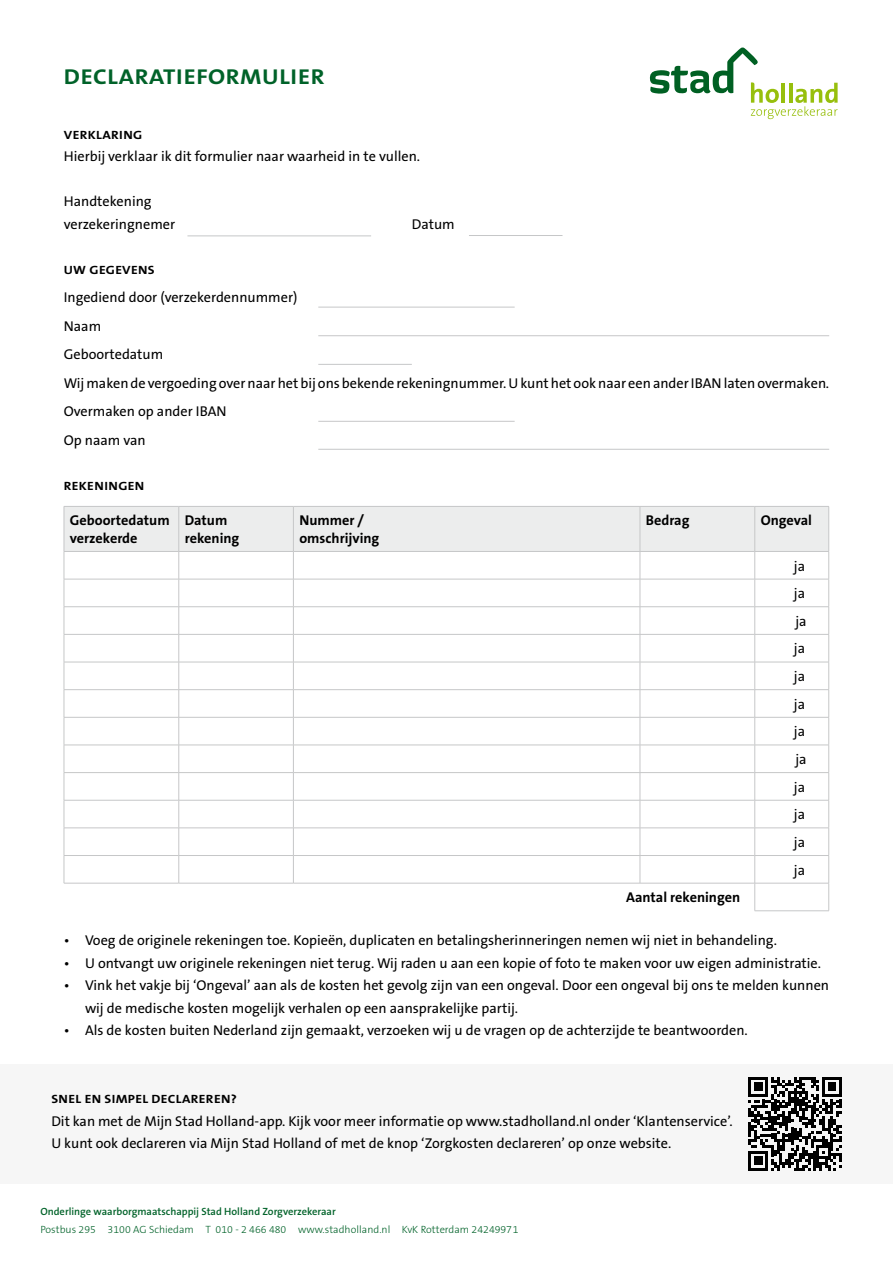
<style>
.page{position:relative;width:893px;height:1263px;background:#fff}
.page>*{position:absolute;margin:0;border:0;box-sizing:border-box;transform-origin:0 0}
.t1{font:700 21.6px "The Sans B W7";letter-spacing:.025em;color:#006229;scale:1.13 1}
.t2{font:14.25px/27.6px "The Sans B W5 Plain";color:#000}
.t3{font:700 14.25px/18px "The Sans B W7";color:#000}
.t4{font:700 12px "The Sans B W7";letter-spacing:.025em;color:#000;scale:1.12 1}
.t5{font:300 10.5px "The Sans B W3";letter-spacing:.005em;color:#006229}
.t6{font:600 10.5px "The Sans B W6";color:#006229}
</style>
<div class="page">
<svg style="left:650px;top:48px;width:188px;height:71px"></svg>
<div style="left:0;top:1064px;width:893px;height:119px;background:#f6f6f6"></div>
<svg style="left:748px;top:1077px;width:94px;height:93px"></svg>
<svg style="left:64px;top:507px;width:765px;height:403px"></svg>
<hr style="left:755px;top:910px;width:74px;height:1px;background:#c6c7c8">
<hr style="left:64px;top:506px;width:115px;height:1px;background:#c6c7c8">
<hr style="left:64px;top:507px;width:1px;height:44px;background:#c6c7c8">
<hr style="left:179px;top:506px;width:114px;height:1px;background:#c6c7c8">
<hr style="left:179px;top:507px;width:1px;height:44px;background:#c6c7c8">
<hr style="left:293px;top:506px;width:347px;height:1px;background:#c6c7c8">
<hr style="left:293px;top:507px;width:1px;height:44px;background:#c6c7c8">
<hr style="left:640px;top:506px;width:115px;height:1px;background:#c6c7c8">
<hr style="left:640px;top:507px;width:1px;height:44px;background:#c6c7c8">
<hr style="left:755px;top:506px;width:74px;height:1px;background:#c6c7c8">
<hr style="left:754px;top:507px;width:1px;height:44px;background:#c6c7c8">
<hr style="left:828px;top:507px;width:1px;height:44px;background:#c6c7c8">
<hr style="left:64px;top:551px;width:115px;height:1px;background:#c6c7c8">
<hr style="left:179px;top:551px;width:114px;height:1px;background:#c6c7c8">
<hr style="left:293px;top:551px;width:347px;height:1px;background:#c6c7c8">
<hr style="left:640px;top:551px;width:115px;height:1px;background:#c6c7c8">
<hr style="left:755px;top:551px;width:74px;height:1px;background:#c6c7c8">
<hr style="left:469px;top:235px;width:93px;height:1px;background:#c6c7c8">
<hr style="left:318px;top:364px;width:94px;height:1px;background:#c6c7c8">
<hr style="left:318px;top:335px;width:511px;height:1px;background:#c6c7c8">
<hr style="left:318px;top:449px;width:511px;height:1px;background:#c6c7c8">
<hr style="left:187px;top:236px;width:184px;height:1px;background:#c6c7c8">
<hr style="left:318px;top:307px;width:197px;height:1px;background:#c6c7c8">
<hr style="left:318px;top:421px;width:197px;height:1px;background:#c6c7c8">
<h1 class="t1" style="left:64px;top:63px;width:232px">DECLARATIEFORMULIER</h1>
<p class="t4" style="left:64px;top:127px;width:72px">VERKLARING</p>
<p class="t2" style="left:64px;top:143px;width:358px">Hierbij verklaar ik dit formulier naar waarheid in te vullen.</p>
<p class="t2" style="left:64px;top:190px;width:113px;line-height:22.5px">Handtekening verzekeringnemer</p>
<p class="t2" style="left:412px;top:210px;width:44px">Datum</p>
<p class="t4" style="left:64px;top:262px;width:83px">UW GEGEVENS</p>
<p class="t2" style="left:64px;top:283px;width:767px;line-height:28.5px">Ingediend door (verzekerdennummer)<br>Naam<br>Geboortedatum<br>Wij maken de vergoeding over naar het bij ons bekende rekeningnummer. U kunt het ook naar een ander IBAN laten overmaken.<br>Overmaken op ander IBAN<br>Op naam van</p>
<p class="t4" style="left:64px;top:478px;width:73px">REKENINGEN</p>
<p class="t3" style="left:70px;top:511px;width:101px">Geboortedatum verzekerde</p>
<p class="t3" style="left:185px;top:511px;width:56px">Datum rekening</p>
<p class="t3" style="left:299px;top:511px;width:81px">Nummer / omschrijving</p>
<p class="t3" style="left:646px;top:511px;width:45px">Bedrag</p>
<p class="t3" style="left:761px;top:511px;width:53px">Ongeval</p>
<p class="t2" style="left:794px;top:552px;width:14px;text-align:justify">ja ja ja ja ja ja ja ja ja ja ja ja</p>
<p class="t3" style="left:626px;top:888px;width:116px">Aantal rekeningen</p>
<p class="t2" style="left:64px;top:927px;width:715px">• Voeg de originele rekeningen toe. Kopieën, duplicaten en betalingsherinneringen nemen wij niet in behandeling.</p>
<p class="t2" style="left:64px;top:949px;width:759px">• U ontvangt uw originele rekeningen niet terug. Wij raden u aan een kopie of foto te maken voor uw eigen administratie.</p>
<p class="t2" style="left:85px;top:974px;width:746px;line-height:22.5px;text-indent:-21px">• Vink het vakje bij ‘Ongeval’ aan als de kosten het gevolg zijn van een ongeval. Door een ongeval bij ons te melden kunnen wij de medische kosten mogelijk verhalen op een aansprakelijke partij.</p>
<p class="t2" style="left:64px;top:1017px;width:685px">• Als de kosten buiten Nederland zijn gemaakt, verzoeken wij u de vragen op de achterzijde te beantwoorden.</p>
<p class="t4" style="left:51px;top:1091px;width:167px">SNEL EN SIMPEL DECLAREREN?</p>
<p class="t2" style="left:51px;top:1110px;width:683px;line-height:22.5px">Dit kan met de Mijn Stad Holland-app. Kijk voor meer informatie op www.stadholland.nl onder ‘Klantenservice’.<br>U kunt ook declareren via Mijn Stad Holland of met de knop ‘Zorgkosten declareren’ op onze website.</p>
<p class="t6" style="left:40px;top:1205px;width:297px">Onderlinge waarborgmaatschappij Stad Holland Zorgverzekeraar</p>
<p class="t5" style="left:40px;top:1223px;width:480px">Postbus 295 3100 AG Schiedam T 010 - 2 466 480 www.stadholland.nl KvK Rotterdam 24249971</p>
</div>
